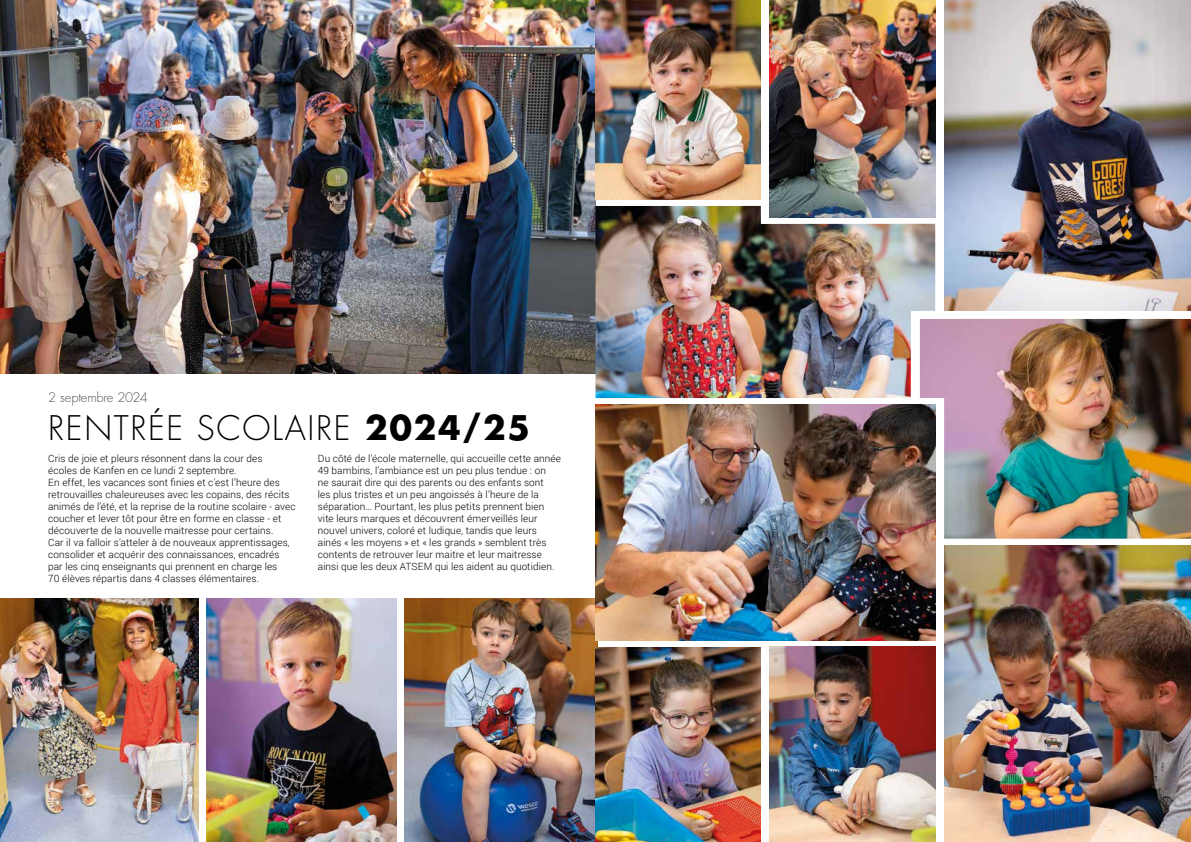
<style>
.page{position:relative;width:1191px;height:842px;background:#fff}
.page>*{position:absolute;margin:0;border:0;box-sizing:border-box;transform-origin:0 0}
.t1{font:300 33px "Futura Std";letter-spacing:.05em;color:#000}
.t2{font:300 12.9px "Futura Std";letter-spacing:-.015em;color:#575756}
.t3{font:300 10px/12px "Roboto";letter-spacing:.01em;color:#000}
.s1{font-weight:700}
</style>
<div class="page">
<img style="left:0;top:0;width:595px;height:374px">
<img style="left:595px;top:206px;width:340px;height:192px">
<img style="left:920px;top:319px;width:271px;height:220px">
<img style="left:944px;top:546px;width:247px;height:296px">
<img style="left:0;top:599px;width:198px;height:243px">
<img style="left:206px;top:599px;width:191px;height:243px">
<img style="left:404px;top:599px;width:194px;height:243px">
<img style="left:595px;top:404px;width:340px;height:237px">
<img style="left:595px;top:0;width:166px;height:199px">
<img style="left:595px;top:647px;width:166px;height:195px">
<img style="left:770px;top:0;width:165px;height:217px">
<img style="left:770px;top:647px;width:165px;height:195px">
<img style="left:944px;top:0;width:247px;height:311px">
<p class="t2" style="left:48px;top:390px;width:101px">2 septembre 2024</p>
<h1 class="t1" style="left:48px;top:407px;width:483px">RENTRÉE SCOLAIRE <span class="s1">2024/25</span></h1>
<p class="t3" style="left:48px;top:452px;width:249px">Cris de joie et pleurs résonnent dans la cour des<br>écoles de Kanfen en ce lundi 2 septembre.<br>En effet, les vacances sont finies et c’est l’heure des retrouvailles chaleureuses avec les copains, des récits animés de l’été, et la reprise de la routine scolaire - avec coucher et lever tôt pour être en forme en classe - et découverte de la nouvelle maitresse pour certains.<br>Car il va falloir s’atteler à de nouveaux apprentissages, consolider et acquérir des connaissances, encadrés par les cinq enseignants qui prennent en charge les<br>70 élèves répartis dans 4 classes élémentaires.</p>
<p class="t3" style="left:318px;top:452px;width:245px">Du côté de l’école maternelle, qui accueille cette année 49 bambins, l’ambiance est un peu plus tendue : on<br>ne saurait dire qui des parents ou des enfants sont<br>les plus tristes et un peu angoissés à l’heure de la séparation… Pourtant, les plus petits prennent bien vite leurs marques et découvrent émerveillés leur nouvel univers, coloré et ludique, tandis que leurs ainés « les moyens » et « les grands » semblent très contents de retrouver leur maitre et leur maitresse ainsi que les deux ATSEM qui les aident au quotidien.</p>
</div>
